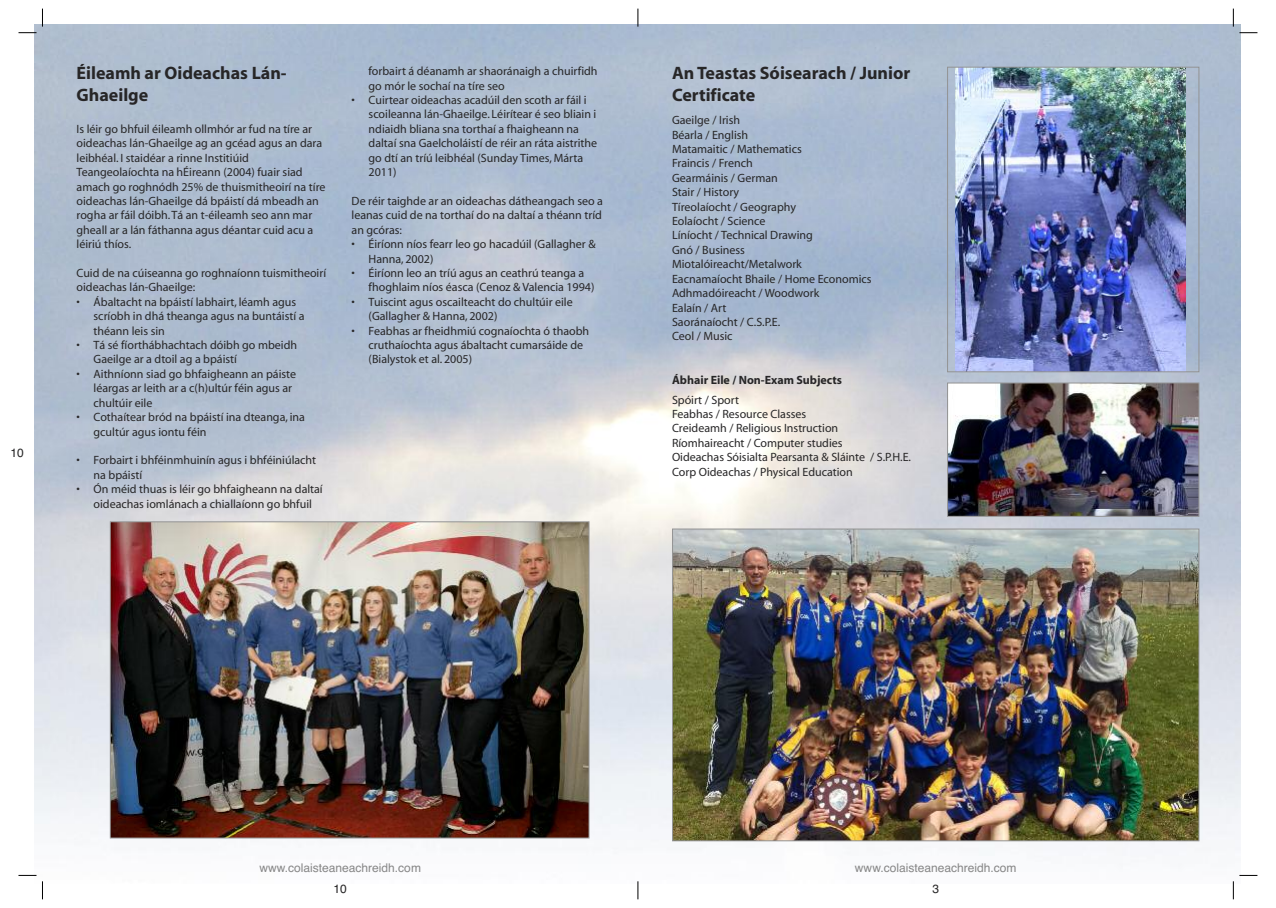
<style>
.page{position:relative;width:1276px;height:908px;background:#fff}
.page>*{position:absolute;margin:0;border:0;box-sizing:border-box;transform-origin:0 0}
.t1{font:700 18px/21.6px "Myriad";color:#272627}
.t2{font:12px/14.4px "Myriad";color:#272627}
.t3{font:12px "Helvetica";color:#868686}
.t4{font:700 12px "Myriad";color:#272627}
.t5{font:12px "Helvetica";color:#272627}
</style>
<div class="page">
<img style="left:34px;top:24px;width:1206px;height:859px">
<svg style="left:42px;top:880px;width:1px;height:18px"></svg>
<svg style="left:637px;top:9px;width:1px;height:18px"></svg>
<svg style="left:637px;top:880px;width:1px;height:18px"></svg>
<svg style="left:19px;top:9px;width:24px;height:24px"></svg>
<svg style="left:1233px;top:9px;width:24px;height:24px"></svg>
<svg style="left:19px;top:874px;width:17px;height:1px"></svg>
<svg style="left:1233px;top:874px;width:24px;height:24px"></svg>
<img style="left:955px;top:69px;width:230px;height:301px">
<div style="left:947px;top:67px;width:252px;height:305px;border:1px solid #939393"></div>
<img style="left:674px;top:530px;width:523px;height:308px">
<div style="left:672px;top:528px;width:527px;height:312px;border:1px solid #939393"></div>
<img style="left:949px;top:384px;width:248px;height:130px">
<div style="left:947px;top:382px;width:252px;height:134px;border:1px solid #939393"></div>
<img style="left:112px;top:523px;width:475px;height:313px">
<div style="left:110px;top:521px;width:479px;height:317px;border:1px solid #939393"></div>
<p class="t5" style="left:10px;top:446px;width:15px">10</p>
<h1 class="t1" style="left:77px;top:64px;width:212px">Éileamh ar Oideachas Lán-<br>Ghaeilge</h1>
<p class="t2" style="left:77px;top:123px;width:250px">Is léir go bhfuil éileamh ollmhór ar fud na tíre ar oideachas lán-Ghaeilge ag an gcéad agus an dara leibhéal. I staidéar a rinne Institiúid Teangeolaíochta na hÉireann (2004) fuair siad amach go roghnódh 25% de thuismitheoirí na tíre oideachas lán-Ghaeilge dá bpáistí dá mbeadh an rogha ar fáil dóibh.Tá an t-éileamh seo ann mar gheall ar a lán fáthanna agus déantar cuid acu a léiriú thíos.</p>
<p class="t2" style="left:77px;top:267px;width:251px">Cuid de na cúiseanna go roghnaíonn tuismitheoirí oideachas lán-Ghaeilge:</p>
<p class="t2" style="left:94px;top:295px;width:212px;text-indent:-17px">• Ábaltacht na bpáistí labhairt, léamh agus scríobh in dhá theanga agus na buntáistí a théann leis sin</p>
<p class="t2" style="left:94px;top:339px;width:205px;text-indent:-17px">• Tá sé fíorthábhachtach dóibh go mbeidh<br>Gaeilge ar a dtoil ag a bpáistí</p>
<p class="t2" style="left:94px;top:367px;width:204px;text-indent:-17px">• Aithníonn siad go bhfaigheann an páiste léargas ar leith ar a c(h)ultúr féin agus ar chultúir eile</p>
<p class="t2" style="left:94px;top:411px;width:213px;text-indent:-17px">• Cothaítear bród na bpáistí ina dteanga, ina gcultúr agus iontu féin</p>
<p class="t2" style="left:94px;top:454px;width:224px;text-indent:-17px">• Forbairt i bhféinmhuinín agus i bhféiniúlacht na bpáistí</p>
<p class="t2" style="left:77px;top:483px;width:248px;text-align:center">• Ón méid thuas is léir go bhfaigheann na daltaí oideachas iomlánach a chiallaíonn go bhfuil</p>
<p class="t2" style="left:369px;top:65px;width:230px">forbairt á déanamh ar shaoránaigh a chuirfidh go mór le sochaí na tíre seo</p>
<p class="t2" style="left:369px;top:94px;width:230px;text-indent:-17px">• Cuirtear oideachas acadúil den scoth ar fáil i scoileanna lán-Ghaeilge. Léirítear é seo bliain i ndiaidh bliana sna torthaí a fhaigheann na daltaí sna Gaelcholáistí de réir an ráta aistrithe go dtí an tríú leibhéal (Sunday Times, Márta 2011)</p>
<p class="t2" style="left:351px;top:195px;width:253px;text-align:justify">De réir taighde ar an oideachas dátheangach seo a leanas cuid de na torthaí do na daltaí a théann tríd an gcóras:</p>
<p class="t2" style="left:369px;top:238px;width:228px;text-indent:-17px">• Éiríonn níos fearr leo go hacadúil (Gallagher &amp;<br>Hanna, 2002)</p>
<p class="t2" style="left:369px;top:267px;width:227px;text-indent:-17px">• Éiríonn leo an tríú agus an ceathrú teanga a fhoghlaim níos éasca (Cenoz &amp; Valencia 1994)</p>
<p class="t2" style="left:369px;top:295px;width:206px;text-indent:-17px">• Tuiscint agus oscailteacht do chultúir eile (Gallagher &amp; Hanna, 2002)</p>
<p class="t2" style="left:369px;top:324px;width:222px;text-indent:-17px">• Feabhas ar fheidhmiú cognaíochta ó thaobh cruthaíochta agus ábaltacht cumarsáide de (Bialystok et al. 2005)</p>
<h1 class="t1" style="left:672px;top:64px;width:240px">An Teastas Sóisearach / Junior<br>Certificate</h1>
<p class="t2" style="left:672px;top:114px;width:201px">Gaeilge / Irish<br>Béarla / English<br>Matamaitic / Mathematics<br>Fraincis / French<br>Gearmáinis / German<br>Stair / History<br>Tíreolaíocht / Geography<br>Eolaíocht / Science<br>Líníocht / Technical Drawing<br>Gnó / Business<br>Miotalóireacht/Metalwork<br>Eacnamaíocht Bhaile / Home Economics<br>Adhmadóireacht / Woodwork<br>Ealaín / Art<br>Saoránaíocht / C.S.P.E.<br>Ceol / Music</p>
<p class="t4" style="left:672px;top:375px;width:172px">Ábhair Eile / Non-Exam Subjects</p>
<p class="t2" style="left:672px;top:393px;width:240px">Spóirt / Sport<br>Feabhas / Resource Classes<br>Creideamh / Religious Instruction Ríomhaireacht / Computer studies<br>Oideachas Sóisialta Pearsanta &amp; Sláinte / S.P.H.E.<br>Corp Oideachas / Physical Education</p>
<p class="t3" style="left:259px;top:860px;width:163px">www.colaisteaneachreidh.com</p>
<p class="t3" style="left:855px;top:860px;width:163px">www.colaisteaneachreidh.com</p>
<p class="t5" style="left:333px;top:881px;width:15px">10</p>
<p class="t5" style="left:932px;top:881px;width:8px">3</p>
</div>
